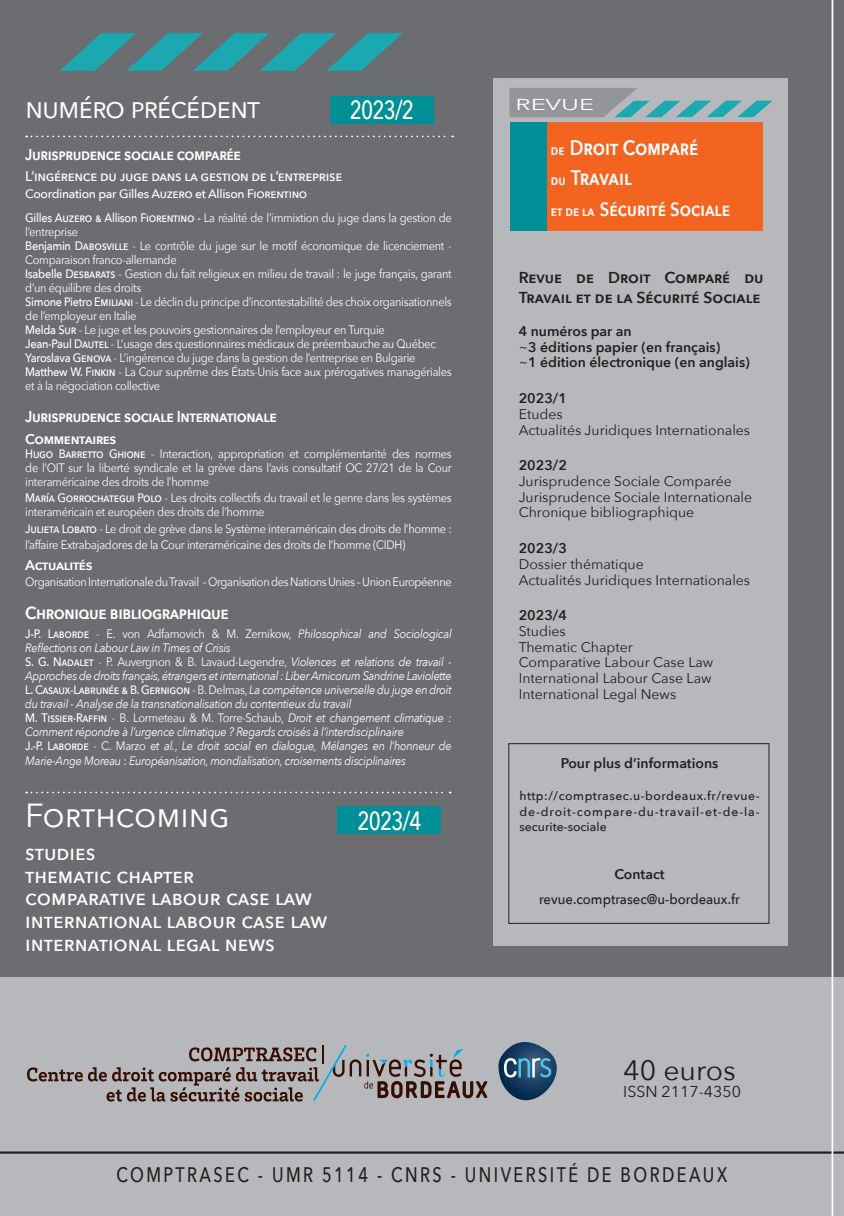
<style>
.page{position:relative;width:844px;height:1216px;background:#fff}
.page>*{position:absolute;margin:0;border:0;box-sizing:border-box;transform-origin:0 0}
.t1{font:33.25px "Avenir Next";color:#fff}
.t2{font:29.75px "Avenir Next";color:#fff}
.t3{font:28px "Avenir Next";color:#231f20}
.t4{font:500 26.25px "Avenir Next";letter-spacing:-.04em;color:#fff;scale:.77 1}
.Intitulé_rubrique{font:500 21px "Avenir Next";letter-spacing:.01em;color:#fff}
.t5{font:500 21px "Avenir Next";letter-spacing:.15em;color:#231f20;scale:.77 1}
.t6{font:600 21px "Avenir Next";color:#fff;scale:.86 1}
.Intitulé_rubrique-2{font:500 21px "Avenir Next";letter-spacing:.06em;color:#fff}
.t7{font:600 19.25px "Avenir Next";color:#fff;scale:.86 1}
.t8{font:600 17.5px "Avenir Next";letter-spacing:-.025em;color:#fff;scale:.93 1}
.t9{font:600 15.75px "Avenir Next";letter-spacing:-.025em;color:#fff;scale:.93 1}
.t10{font:600 15.75px/19.2px "Avenir Next";color:#231f20}
.t11{font:15.75px "Avenir Next";color:#231f20}
.t12{font:15.75px "Avenir Next";color:#fff;scale:1.6 1}
.t13{font:14px/15.8px "Avenir Next";color:#231f20}
.t14{font:600 14px "Avenir Next";color:#231f20}
.Titre_article_couv_1{font:500 14px "Avenir Next";letter-spacing:-.025em;color:#fff}
.t15{font:500 14px "Avenir Next";color:#231f20;scale:.94 1}
.Titre_article_couv_1-2{font:600 14px "Avenir Next";letter-spacing:-.025em;color:#fff}
.Titre_article_couv_1-3{font:600 14px "Avenir Next";letter-spacing:.005em;color:#fff}
.Titre_article_couv_1-4{font:12.25px/14px "Avenir Next";letter-spacing:-.025em;color:#fff;scale:.9 1}
.t16{font:italic 12.25px/14px "Avenir Next";letter-spacing:-.025em;color:#fff;scale:.9 1}
.t17{font:500 12.25px/15.8px "Avenir Next";letter-spacing:.055em;color:#231f20;text-align:justify}
.Titre_article_couv_1-5{font:500 12.25px "Avenir Next";letter-spacing:-.025em;color:#fff}
.s1{font-weight:500}
.s2{font-weight:500;font-style:normal}
.s3{font-style:normal}
.s4{font-size:14.17px}
.s5{font-weight:400}
</style>
<div class="page">
<div style="left:0;top:0;width:843px;height:1215px;background:#b7b8bb"></div>
<div style="left:0;top:0;width:843px;height:976px;background:#6c6d70"></div>
<svg style="left:26px;top:136px;width:427px;height:1px"></svg>
<svg style="left:60px;top:33px;width:342px;height:38px"></svg>
<hr style="left:0;top:1151px;width:843px;height:2px;background:#231f20">
<hr style="left:831px;top:0;width:2px;height:1215px;background:#fff">
<div style="left:330px;top:96px;width:103px;height:28px;background:#008f97"></div>
<svg style="left:26px;top:791px;width:424px;height:2px"></svg>
<div style="left:337px;top:806px;width:104px;height:27px;background:#008f97"></div>
<svg style="left:27px;top:1045px;width:460px;height:56px"></svg>
<svg style="left:498px;top:1042px;width:58px;height:58px"></svg>
<div style="left:492px;top:78px;width:295px;height:867px;background:#b7b8bb"></div>
<div style="left:544px;top:122px;width:218px;height:109px;background:#f36421"></div>
<div style="left:510px;top:122px;width:37px;height:109px;background:#008f97"></div>
<svg style="left:509px;top:88px;width:263px;height:29px"></svg>
<div style="left:508px;top:743px;width:261px;height:180px;border:1px solid #231f20"></div>
<p class="t2" style="left:25px;top:82px;width:236px">numéro précédent</p>
<p class="t9" style="left:25px;top:141px;width:233px">Jurisprudence sociale comparée</p>
<p class="Titre_article_couv_1" style="left:25px;top:164px;width:318px">L’ingérence du juge dans la gestion de l’entreprise</p>
<p class="Titre_article_couv_1-5" style="left:25px;top:183px;width:283px">Coordination par Gilles Auzero et Allison Fiorentino</p>
<p class="Titre_article_couv_1-4" style="left:25px;top:210px;width:475px"><span class="s1">Gilles Auzero &amp; Allison Fiorentino -</span> La réalité de l’immixtion du juge dans la gestion de l’entreprise</p>
<p class="Titre_article_couv_1-4" style="left:25px;top:238px;width:475px"><span class="s1">Benjamin Dabosville</span> - Le contrôle du juge sur le motif économique de licenciement -<br>Comparaison franco-allemande</p>
<p class="Titre_article_couv_1-4" style="left:25px;top:266px;width:475px"><span class="s1">Isabelle Desbarats</span> - Gestion du fait religieux en milieu de travail : le juge français, garant d’un équilibre des droits</p>
<p class="Titre_article_couv_1-4" style="left:25px;top:294px;width:475px"><span class="s1">Simone Pietro Emiliani</span> - Le déclin du principe d’incontestabilité des choix organisationnels de l’employeur en Italie</p>
<p class="Titre_article_couv_1-4" style="left:25px;top:322px;width:401px"><span class="s1">Melda Sur</span> - Le juge et les pouvoirs gestionnaires de l’employeur en Turquie</p>
<p class="Titre_article_couv_1-4" style="left:25px;top:336px;width:458px"><span class="s1">Jean-Paul Dautel</span> - L’usage des questionnaires médicaux de préembauche au Québec</p>
<p class="Titre_article_couv_1-4" style="left:25px;top:350px;width:435px"><span class="s1">Yaroslava Genova</span> - L’ingérence du juge dans la gestion de l’entreprise en Bulgarie</p>
<p class="Titre_article_couv_1-4" style="left:25px;top:364px;width:475px"><span class="s1">Matthew W. Finkin</span> - La Cour suprême des États-Unis face aux prérogatives managériales et à la négociation collective</p>
<p class="t9" style="left:25px;top:403px;width:272px">Jurisprudence sociale Internationale</p>
<p class="Titre_article_couv_1-2" style="left:25px;top:427px;width:93px">Commentaires</p>
<p class="Titre_article_couv_1-4" style="left:25px;top:446px;width:475px;text-align:justify"><span class="s1">Hugo Barretto Ghione</span> - Interaction, appropriation et complémentarité des normes de l’OIT sur la liberté syndicale et la grève dans l’avis consultatif OC 27/21 de la Cour interaméricaine des droits de l’homme</p>
<p class="Titre_article_couv_1-4" style="left:25px;top:490px;width:475px"><span class="s1">María Gorrochategui Polo</span> - Les droits collectifs du travail et le genre dans les systèmes interaméricain et européen des droits de l’homme</p>
<p class="Titre_article_couv_1-4" style="left:25px;top:520px;width:475px;line-height:15.8px"><span class="s1">Julieta Lobato</span> - Le droit de grève dans le Système interaméricain des droits de l’homme : l’affaire Extrabajadores de la Cour interaméricaine des droits de l’homme (CIDH)</p>
<p class="Titre_article_couv_1-3" style="left:25px;top:553px;width:69px">Actualités</p>
<p class="Titre_article_couv_1-4" style="left:25px;top:574px;width:475px">Organisation Internationale du Travail – Organisation des Nations Unies – Union Européenne</p>
<p class="t8" style="left:25px;top:597px;width:220px">Chronique bibliographique</p>
<p class="t16" style="left:25px;top:625px;width:475px"><span class="s2">J-P. Laborde</span> <span class="s3">- E. von Adfamovich &amp; M. Zernikow,</span> Philosophical and Sociological<br>Reflections on Labour Law in Times of Crisis</p>
<p class="t16" style="left:25px;top:653px;width:475px"><span class="s2">S. G. Nadalet</span> <span class="s3">- P. Auvergnon &amp; B. Lavaud-Legendre,</span> Violences et relations de travail -<br>Approches de droits français, étrangers et international : Liber Amicorum Sandrine Laviolette</p>
<p class="t16" style="left:25px;top:681px;width:475px"><span class="s2">L. Casaux-Labrunée &amp; B. Gernigon</span> <span class="s3">- B. Delmas,</span> La compétence universelle du juge en droit du travail - Analyse de la transnationalisation du contentieux du travail</p>
<p class="t16" style="left:25px;top:709px;width:475px"><span class="s2">M. Tissier-Raffin</span> <span class="s3">- B. Lormeteau &amp; M. Torre-Schaub,</span> Droit et changement climatique :<br>Comment répondre à l’urgence climatique ? Regards croisés à l’interdisciplinaire</p>
<p class="t16" style="left:25px;top:737px;width:475px;line-height:15.8px"><span class="s2">J.-P. Laborde</span> <span class="s3">- C. Marzo</span> et al.<span class="s3">,</span> Le droit social en dialogue, Mélanges en l’honneur de<br>Marie-Ange Moreau <span class="s3">:</span> Européanisation, mondialisation, croisements disciplinaires</p>
<p class="t1" style="left:25px;top:787px;width:206px">Forthcoming</p>
<p class="Intitulé_rubrique" style="left:25px;top:834px;width:72px">studies</p>
<p class="Intitulé_rubrique-2" style="left:25px;top:857px;width:170px">thematic chapter</p>
<p class="Intitulé_rubrique" style="left:25px;top:880px;width:287px">comparative labour case law</p>
<p class="Intitulé_rubrique" style="left:25px;top:903px;width:303px">international labour case law</p>
<p class="Intitulé_rubrique" style="left:25px;top:925px;width:251px">international legal news</p>
<p class="t4" style="left:350px;top:88px;width:85px">2023/2</p>
<p class="t4" style="left:357px;top:798px;width:85px">2023/4</p>
<p class="t12" style="left:515px;top:91px;width:51px">REVUE</p>
<p class="t6" style="left:550px;top:130px;width:173px"><span class="s4">de</span> Droit Comparé</p>
<p class="t6" style="left:550px;top:160px;width:96px"><span class="s4">du</span> Travail</p>
<p class="t7" style="left:550px;top:192px;width:210px"><span class="s4">et de la</span> Sécurité Sociale</p>
<p class="t10" style="left:518px;top:268px;width:246px">Revue de Droit Comparé du<br>Travail et de la Sécurité Sociale</p>
<p class="t14" style="left:518px;top:319px;width:114px">4 numéros par an</p>
<p class="t14" style="left:518px;top:335px;width:203px"><span class="s5">~</span>3 éditions papier (en français)</p>
<p class="t14" style="left:518px;top:350px;width:232px"><span class="s5">~</span>1 édition électronique (en anglais)</p>
<p class="t14" style="left:518px;top:386px;width:50px">2023/1</p>
<p class="t13" style="left:518px;top:405px;width:233px">Etudes<br>Actualités Juridiques Internationales</p>
<p class="t14" style="left:518px;top:453px;width:50px">2023/2</p>
<p class="t13" style="left:518px;top:472px;width:214px">Jurisprudence Sociale Comparée</p>
<p class="t13" style="left:518px;top:488px;width:235px">Jurisprudence Sociale Internationale</p>
<p class="t13" style="left:518px;top:504px;width:177px">Chronique bibliographique</p>
<p class="t14" style="left:518px;top:536px;width:50px">2023/3</p>
<p class="t13" style="left:518px;top:555px;width:126px">Dossier thématique</p>
<p class="t13" style="left:518px;top:571px;width:233px">Actualités Juridiques Internationales</p>
<p class="t14" style="left:518px;top:603px;width:50px">2023/4</p>
<p class="t13" style="left:518px;top:622px;width:49px">Studies</p>
<p class="t13" style="left:518px;top:638px;width:116px">Thematic Chapter</p>
<p class="t13" style="left:518px;top:654px;width:196px">Comparative Labour Case Law</p>
<p class="t13" style="left:518px;top:670px;width:194px">International Labour Case Law</p>
<p class="t13" style="left:518px;top:685px;width:159px">International Legal News</p>
<p class="t14" style="left:560px;top:751px;width:159px">Pour plus d’informations</p>
<p class="t17" style="left:519px;top:787px;width:242px">http://comptrasec.u-bordeaux.fr/revue&shy;de-droit-compare-du-travail-et-de-la&shy;securite-sociale</p>
<p class="t14" style="left:614px;top:861px;width:52px">Contact</p>
<p class="t15" style="left:539px;top:887px;width:215px">revue.comptrasec@u-bordeaux.fr</p>
<p class="t3" style="left:623px;top:1046px;width:114px">40 euros</p>
<p class="t11" style="left:623px;top:1078px;width:119px">ISSN 2117-4350</p>
<p class="t5" style="left:116px;top:1156px;width:795px">COMPTRASEC - UMR 5114 - CNRS - UNIVERSITÉ DE BORDEAUX</p>
</div>
